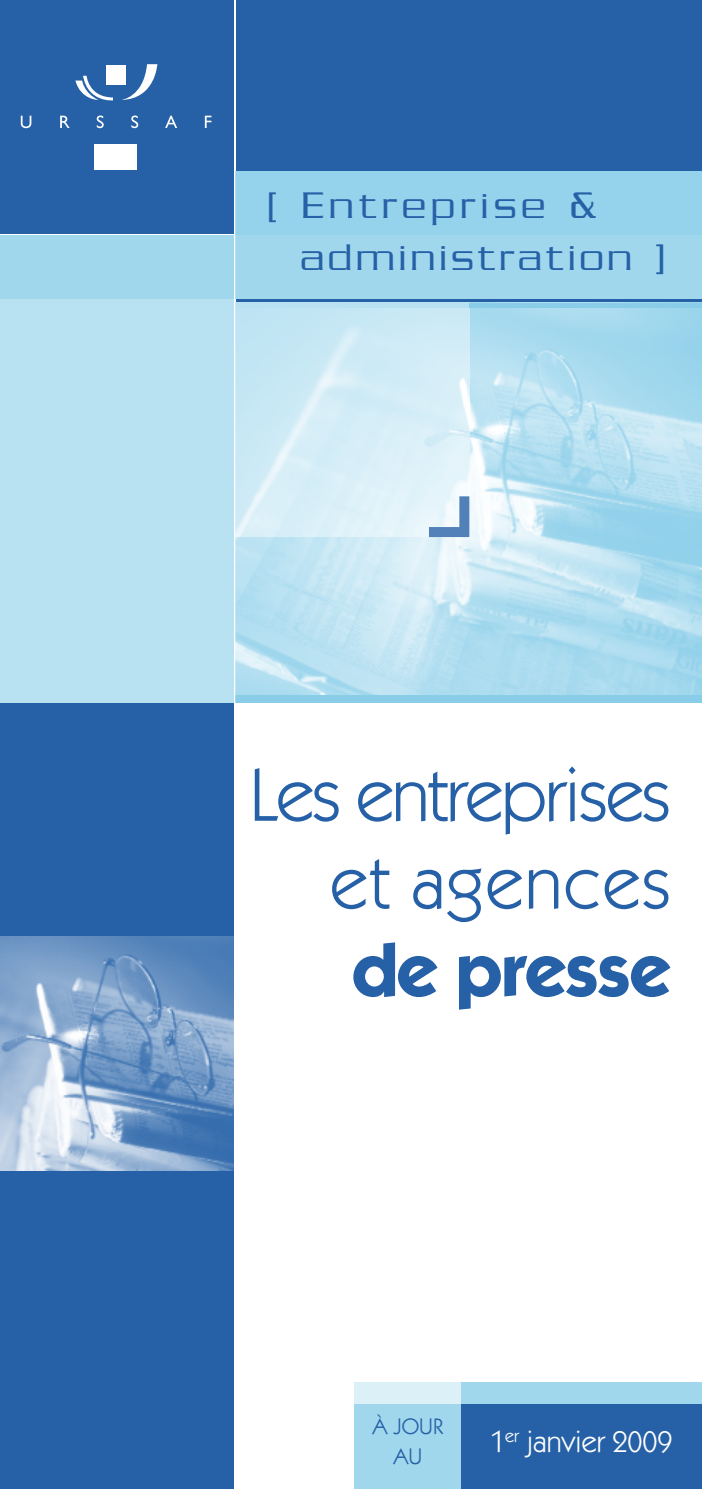
<style>
.page{position:relative;width:702px;height:1489px;background:#fff}
.page>*{position:absolute;margin:0;border:0;box-sizing:border-box;transform-origin:0 0}
.t1{font:75px/87.5px "Itc Kabel";letter-spacing:-.025em;color:#2661a7;text-align:right}
.t2{font:700 75px "Itc Kabel";letter-spacing:-.015em;color:#2661a7}
.t3{font:300 40px/52.5px "Serpentine";letter-spacing:.1em;color:#2661a7}
.t4{font:30px "Itc Kabel";color:#fff}
.t5{font:22.5px/30px "Itc Kabel";color:#2661a7;text-align:center}
</style>
<div class="page">
<div style="left:236px;top:0;width:466px;height:234px;background:#2661a7"></div>
<div style="left:234px;top:235px;width:468px;height:63px;background:#a1d7ed"></div>
<div style="left:234px;top:171px;width:468px;height:64px;background:#95d2eb"></div>
<img style="left:235px;top:302px;width:467px;height:393px">
<img style="left:235px;top:308px;width:234px;height:228px">
<div style="left:235px;top:302px;width:234px;height:6px;background:#b8e1f1"></div>
<div style="left:469px;top:303px;width:233px;height:5px;background:#89cde9"></div>
<div style="left:429px;top:527px;width:40px;height:10px;background:#5181b8"></div>
<div style="left:459px;top:496px;width:10px;height:41px;background:#5181b8"></div>
<div style="left:234px;top:695px;width:468px;height:7px;background:#89cde9"></div>
<hr style="left:233px;top:0;width:2px;height:1488px;background:#fff">
<div style="left:461px;top:1403px;width:241px;height:85px;background:#2661a7"></div>
<div style="left:354px;top:1403px;width:107px;height:85px;background:#a1d7ed"></div>
<div style="left:354px;top:1382px;width:107px;height:21px;background:#dcf0f8"></div>
<div style="left:461px;top:1382px;width:241px;height:21px;background:#a1d7ed"></div>
<div style="left:0;top:0;width:234px;height:234px;background:#2661a7"></div>
<div style="left:0;top:235px;width:234px;height:233px;background:#b8e1f1"></div>
<div style="left:0;top:463px;width:234px;height:239px;background:#b8e1f1"></div>
<div style="left:0;top:702px;width:234px;height:786px;background:#2661a7"></div>
<div style="left:0;top:235px;width:234px;height:63px;background:#a1d7ed"></div>
<img style="left:0;top:936px;width:234px;height:234px">
<div style="left:94px;top:144px;width:43px;height:26px;background:#fff"></div>
<div style="left:106px;top:66px;width:19px;height:19px;background:#fff"></div>
<svg style="left:75px;top:76px;width:38px;height:25px"></svg>
<svg style="left:121px;top:64px;width:36px;height:36px"></svg>
<svg style="left:21px;top:116px;width:10px;height:12px"></svg>
<svg style="left:60px;top:116px;width:10px;height:12px"></svg>
<svg style="left:97px;top:115px;width:7px;height:13px"></svg>
<svg style="left:131px;top:115px;width:7px;height:13px"></svg>
<svg style="left:165px;top:116px;width:12px;height:12px"></svg>
<svg style="left:205px;top:116px;width:6px;height:12px"></svg>
<p class="t3" style="left:300px;top:182px;width:367px;text-indent:-35px">[ Entreprise &amp; administration ]</p>
<h1 class="t1" style="left:249px;top:756px;width:423px">Les entreprises et agences</h1>
<h1 class="t2" style="left:352px;top:942px;width:321px">de presse</h1>
<p class="t5" style="left:372px;top:1412px;width:72px">À JOUR<br>AU</p>
<p class="t4" style="left:490px;top:1429px;width:184px">1<sup>er</sup> janvier 2009</p>
</div>
